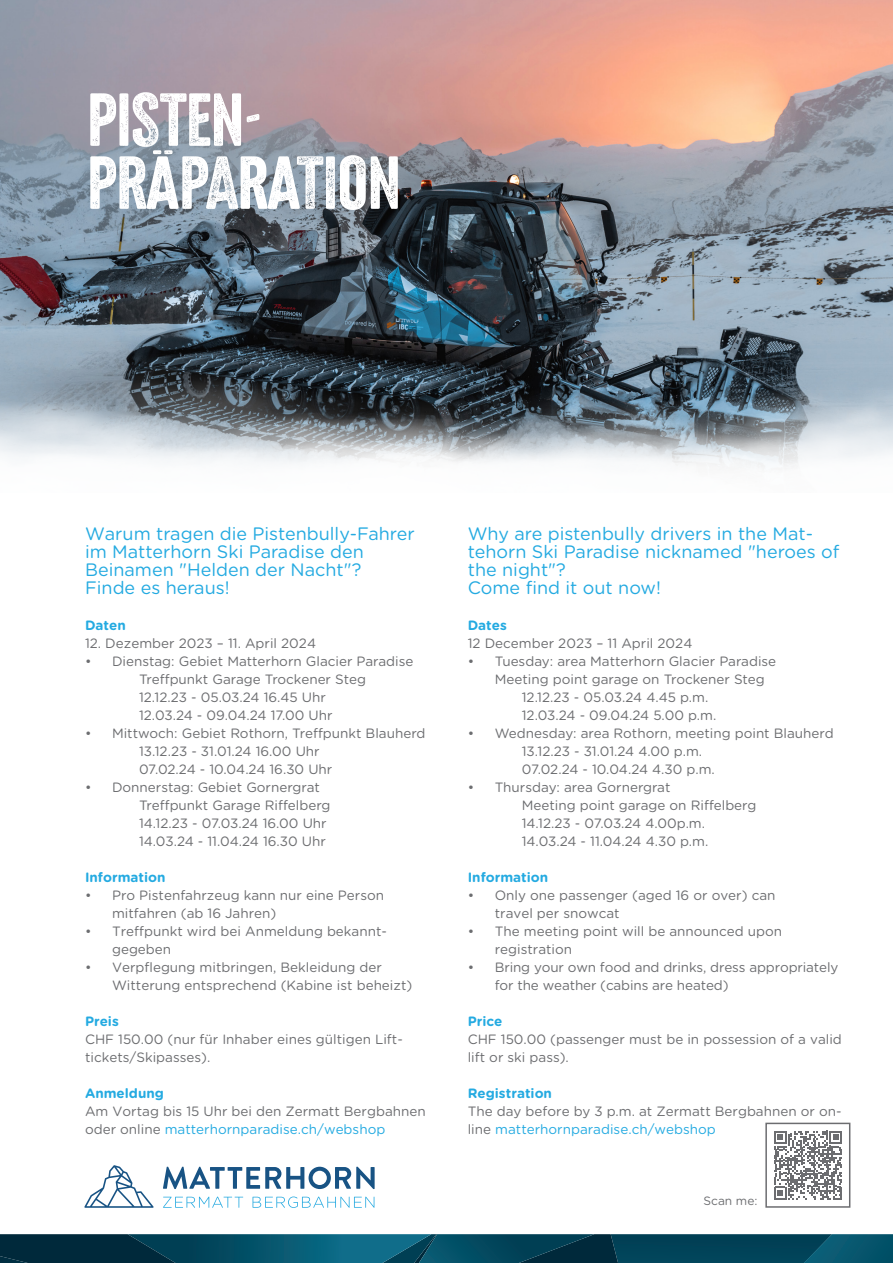
<style>
.page{position:relative;width:893px;height:1263px;background:#fff}
.page>*{position:absolute;margin:0;border:0;box-sizing:border-box;transform-origin:0 0}
.t1{font:75px "Matterhorn Climb Crunch";letter-spacing:-.01em;color:#fff}
.Lauftext_grau{font:18px/18px "Gotham Rounded";color:#24aae1}
.Lauftext_grau-2{font:13.5px/18px "Gotham Rounded";color:#6c6d70}
.Lauftext_grau-3{font:700 13.5px "Gotham Rounded";color:#24aae1}
.t2{font:12px "Gotham Rounded";color:#6c6d70}
.s1{color:#24aae1}
</style>
<div class="page">
<img style="left:0;top:0;width:893px;height:188px">
<svg style="left:163px;top:1196px;width:80px;height:12px"></svg>
<svg style="left:253px;top:1196px;width:121px;height:12px"></svg>
<svg style="left:84px;top:1165px;width:70px;height:43px"></svg>
<svg style="left:163px;top:1167px;width:212px;height:22px"></svg>
<img style="left:0;top:188px;width:893px;height:280px">
<svg style="left:0;top:1234px;width:893px;height:29px;background:#05465c"></svg>
<svg style="left:774px;top:1131px;width:68px;height:68px"></svg>
<div style="left:765px;top:1123px;width:85px;height:85px;border:2px solid #6c6d70"></div>
<p class="t1" style="left:87px;top:85px;width:177px">PISTEN-</p>
<p class="t1" style="left:87px;top:148px;width:315px">PRÄPARATION</p>
<p class="Lauftext_grau" style="left:85px;top:524px;width:331px">Warum tragen die Pistenbully-Fahrer im Matterhorn Ski Paradise den<br>Beinamen "Helden der Nacht"?</p>
<p class="Lauftext_grau" style="left:85px;top:578px;width:146px">Finde es heraus!</p>
<p class="Lauftext_grau-3" style="left:85px;top:615px;width:42px">Daten</p>
<p class="Lauftext_grau-2" style="left:85px;top:634px;width:233px">12. Dezember 2023 – 11. April 2024</p>
<p class="Lauftext_grau-2" style="left:85px;top:652px;width:330px">• Dienstag: Gebiet Matterhorn Glacier Paradise</p>
<p class="Lauftext_grau-2" style="left:139px;top:670px;width:228px">Treffpunkt Garage Trockener Steg</p>
<p class="Lauftext_grau-2" style="left:139px;top:688px;width:188px">12.12.23 - 05.03.24 16.45 Uhr</p>
<p class="Lauftext_grau-2" style="left:139px;top:706px;width:195px">12.03.24 - 09.04.24 17.00 Uhr</p>
<p class="Lauftext_grau-2" style="left:85px;top:724px;width:342px">• Mittwoch: Gebiet Rothorn, Treffpunkt Blauherd</p>
<p class="Lauftext_grau-2" style="left:139px;top:742px;width:182px">13.12.23 - 31.01.24 16.00 Uhr</p>
<p class="Lauftext_grau-2" style="left:139px;top:760px;width:195px">07.02.24 - 10.04.24 16.30 Uhr</p>
<p class="Lauftext_grau-2" style="left:85px;top:778px;width:236px">• Donnerstag: Gebiet Gornergrat</p>
<p class="Lauftext_grau-2" style="left:139px;top:796px;width:193px">Treffpunkt Garage Riffelberg</p>
<p class="Lauftext_grau-2" style="left:139px;top:814px;width:189px">14.12.23 - 07.03.24 16.00 Uhr</p>
<p class="Lauftext_grau-2" style="left:139px;top:832px;width:188px">14.03.24 - 11.04.24 16.30 Uhr</p>
<p class="Lauftext_grau-3" style="left:85px;top:867px;width:82px">Information</p>
<p class="Lauftext_grau-2" style="left:112px;top:886px;width:274px;text-indent:-27px">• Pro Pistenfahrzeug kann nur eine Person mitfahren (ab 16 Jahren)</p>
<p class="Lauftext_grau-2" style="left:112px;top:922px;width:276px;text-indent:-27px">• Treffpunkt wird bei Anmeldung bekannt&shy;gegeben</p>
<p class="Lauftext_grau-2" style="left:112px;top:958px;width:302px;text-indent:-27px">• Verpflegung mitbringen, Bekleidung der<br>Witterung entsprechend (Kabine ist beheizt)</p>
<p class="Lauftext_grau-3" style="left:85px;top:1011px;width:35px">Preis</p>
<p class="Lauftext_grau-2" style="left:85px;top:1030px;width:319px">CHF 150.00 (nur für Inhaber eines gültigen Lift&shy;tickets/Skipasses).</p>
<p class="Lauftext_grau-3" style="left:85px;top:1083px;width:80px">Anmeldung</p>
<p class="Lauftext_grau-2" style="left:85px;top:1102px;width:342px">Am Vortag bis 15 Uhr bei den Zermatt Bergbahnen oder online <span class="s1">matterhornparadise.ch/webshop</span></p>
<p class="Lauftext_grau" style="left:468px;top:524px;width:373px">Why are pistenbully drivers in the Mat&shy;tehorn Ski Paradise nicknamed "heroes of the night"?</p>
<p class="Lauftext_grau" style="left:468px;top:578px;width:195px">Come find it out now!</p>
<p class="Lauftext_grau-3" style="left:468px;top:615px;width:41px">Dates</p>
<p class="Lauftext_grau-2" style="left:468px;top:634px;width:226px">12 December 2023 – 11 April 2024</p>
<p class="Lauftext_grau-2" style="left:495px;top:652px;width:283px;text-indent:-27px">• Tuesday: area Matterhorn Glacier Paradise<br>Meeting point garage on Trockener Steg</p>
<p class="Lauftext_grau-2" style="left:522px;top:688px;width:188px">12.12.23 - 05.03.24 4.45 p.m.</p>
<p class="Lauftext_grau-2" style="left:522px;top:706px;width:196px">12.03.24 - 09.04.24 5.00 p.m.</p>
<p class="Lauftext_grau-2" style="left:468px;top:724px;width:367px">• Wednesday: area Rothorn, meeting point Blauherd</p>
<p class="Lauftext_grau-2" style="left:522px;top:742px;width:182px">13.12.23 - 31.01.24 4.00 p.m.</p>
<p class="Lauftext_grau-2" style="left:522px;top:760px;width:195px">07.02.24 - 10.04.24 4.30 p.m.</p>
<p class="Lauftext_grau-2" style="left:468px;top:778px;width:204px">• Thursday: area Gornergrat</p>
<p class="Lauftext_grau-2" style="left:522px;top:796px;width:236px">Meeting point garage on Riffelberg</p>
<p class="Lauftext_grau-2" style="left:522px;top:814px;width:185px">14.12.23 - 07.03.24 4.00p.m.</p>
<p class="Lauftext_grau-2" style="left:522px;top:832px;width:188px">14.03.24 - 11.04.24 4.30 p.m.</p>
<p class="Lauftext_grau-3" style="left:468px;top:867px;width:82px">Information</p>
<p class="Lauftext_grau-2" style="left:495px;top:886px;width:282px;text-indent:-27px">• Only one passenger (aged 16 or over) can travel per snowcat</p>
<p class="Lauftext_grau-2" style="left:495px;top:922px;width:289px;text-indent:-27px">• The meeting point will be announced upon registration</p>
<p class="Lauftext_grau-2" style="left:495px;top:958px;width:345px;text-indent:-27px">• Bring your own food and drinks, dress appropriately for the weather (cabins are heated)</p>
<p class="Lauftext_grau-3" style="left:468px;top:1011px;width:36px">Price</p>
<p class="Lauftext_grau-2" style="left:468px;top:1030px;width:376px">CHF 150.00 (passenger must be in possession of a valid lift or ski pass).</p>
<p class="Lauftext_grau-3" style="left:468px;top:1083px;width:86px">Registration</p>
<p class="Lauftext_grau-2" style="left:468px;top:1102px;width:375px">The day before by 3 p.m. at Zermatt Bergbahnen or on&shy;line <span class="s1">matterhornparadise.ch/webshop</span></p>
<p class="t2" style="left:703px;top:1192px;width:56px">Scan me:</p>
</div>
